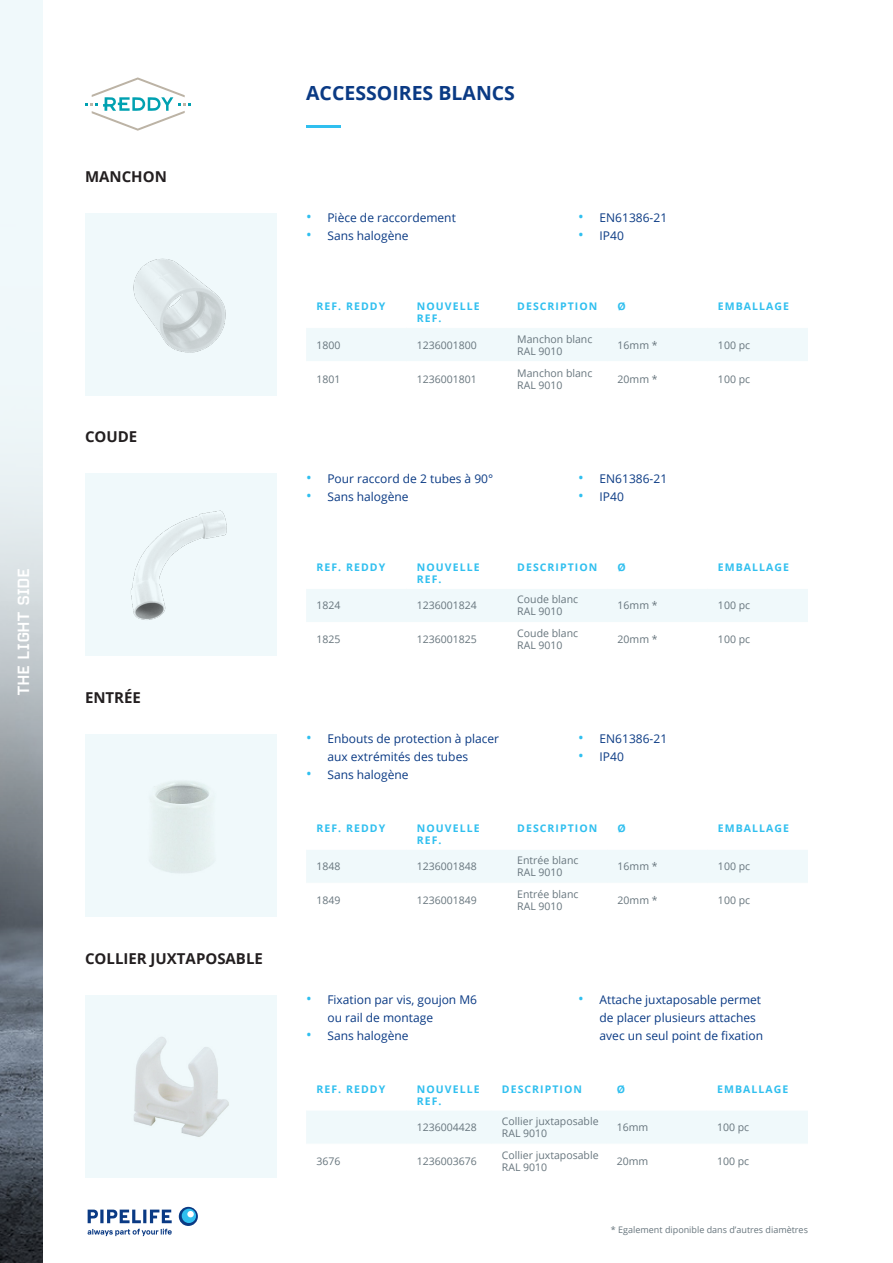
<style>
.page{position:relative;width:893px;height:1263px;background:#fff}
.page>*{position:absolute;margin:0;border:0;box-sizing:border-box;transform-origin:0 0}
.Basisalinea{font:700 19.5px "Open Sans";color:#0a3a84}
.Basisalinea-2{font:700 19.5px "Carbon";letter-spacing:-.05em;color:#fff}
.Basisalinea-3{font:700 15px "Open Sans";color:#231f20}
.t1{font:12px/18px "Open Sans";color:#0a3a84}
.Basisalinea-4{font:10.5px/12px "Open Sans";color:#67757d}
.Basisalinea-5{font:700 10.5px/12px "Open Sans";letter-spacing:.1em;color:#30bfef}
.Basisalinea-6{font:9px "Open Sans";color:#67757d}
.s1{font-size:15px;color:#30bfef}
</style>
<div class="page">
<hr style="left:306px;top:125px;width:34px;height:3px;background:#30bfef">
<div style="left:85px;top:213px;width:191px;height:182px;background:#f0f9fb"></div>
<img style="left:133px;top:258px;width:93px;height:95px">
<div style="left:85px;top:473px;width:191px;height:183px;background:#f0f9fb"></div>
<img style="left:131px;top:510px;width:96px;height:110px">
<div style="left:85px;top:734px;width:191px;height:183px;background:#f0f9fb"></div>
<img style="left:152px;top:781px;width:58px;height:92px">
<div style="left:85px;top:995px;width:191px;height:183px;background:#f0f9fb"></div>
<img style="left:134px;top:1037px;width:95px;height:100px">
<div style="left:306px;top:328px;width:502px;height:33px;background:#f0f9fb"></div>
<div style="left:306px;top:589px;width:502px;height:33px;background:#f0f9fb"></div>
<div style="left:306px;top:850px;width:502px;height:33px;background:#f0f9fb"></div>
<div style="left:306px;top:1111px;width:502px;height:33px;background:#f0f9fb"></div>
<svg style="left:85px;top:77px;width:106px;height:54px"></svg>
<img style="left:0;top:0;width:43px;height:1263px">
<svg style="left:88px;top:1207px;width:110px;height:29px"></svg>
<div style="left:182px;top:1209px;width:14px;height:14px;background:#30bfef;border-radius:50%"></div>
<div style="left:187px;top:1211px;width:7px;height:6px;background:#fff;border-radius:50%"></div>
<p class="Basisalinea-2" style="left:13px;top:696px;width:130px;rotate:-90deg">THE LIGHT SIDE</p>
<p class="Basisalinea-3" style="left:85px;top:166px;width:83px">MANCHON</p>
<p class="Basisalinea-3" style="left:85px;top:426px;width:54px">COUDE</p>
<p class="Basisalinea-3" style="left:85px;top:687px;width:57px">ENTRÉE</p>
<p class="Basisalinea-3" style="left:85px;top:948px;width:179px">COLLIER JUXTAPOSABLE</p>
<p class="Basisalinea" style="left:306px;top:79px;width:210px">ACCESSOIRES BLANCS</p>
<p class="t1" style="left:306px;top:208px;width:151px"><span class="s1">•</span> Pièce de raccordement</p>
<p class="t1" style="left:306px;top:226px;width:104px"><span class="s1">•</span> Sans halogène</p>
<p class="t1" style="left:578px;top:208px;width:90px"><span class="s1">•</span> EN61386-21</p>
<p class="t1" style="left:578px;top:226px;width:47px"><span class="s1">•</span> IP40</p>
<p class="Basisalinea-5" style="left:317px;top:300px;width:70px">REF. REDDY</p>
<p class="Basisalinea-5" style="left:417px;top:300px;width:64px">NOUVELLE<br>REF.</p>
<p class="Basisalinea-5" style="left:517px;top:300px;width:82px">DESCRIPTION</p>
<p class="Basisalinea-5" style="left:618px;top:300px;width:10px">Ø</p>
<p class="Basisalinea-5" style="left:718px;top:300px;width:73px">EMBALLAGE</p>
<p class="Basisalinea-4" style="left:317px;top:339px;width:26px">1800</p>
<p class="Basisalinea-4" style="left:417px;top:339px;width:62px">1236001800</p>
<p class="Basisalinea-4" style="left:517px;top:333px;width:77px">Manchon blanc<br>RAL 9010</p>
<p class="Basisalinea-4" style="left:618px;top:339px;width:42px">16mm *</p>
<p class="Basisalinea-4" style="left:718px;top:339px;width:34px">100 pc</p>
<p class="Basisalinea-4" style="left:317px;top:373px;width:26px">1801</p>
<p class="Basisalinea-4" style="left:417px;top:373px;width:62px">1236001801</p>
<p class="Basisalinea-4" style="left:517px;top:367px;width:77px">Manchon blanc<br>RAL 9010</p>
<p class="Basisalinea-4" style="left:618px;top:373px;width:42px">20mm *</p>
<p class="Basisalinea-4" style="left:718px;top:373px;width:34px">100 pc</p>
<p class="t1" style="left:306px;top:469px;width:189px"><span class="s1">•</span> Pour raccord de 2 tubes à 90°</p>
<p class="t1" style="left:306px;top:487px;width:104px"><span class="s1">•</span> Sans halogène</p>
<p class="t1" style="left:578px;top:469px;width:90px"><span class="s1">•</span> EN61386-21</p>
<p class="t1" style="left:578px;top:487px;width:47px"><span class="s1">•</span> IP40</p>
<p class="Basisalinea-5" style="left:317px;top:561px;width:70px">REF. REDDY</p>
<p class="Basisalinea-5" style="left:417px;top:561px;width:64px">NOUVELLE<br>REF.</p>
<p class="Basisalinea-5" style="left:517px;top:561px;width:82px">DESCRIPTION</p>
<p class="Basisalinea-5" style="left:618px;top:561px;width:10px">Ø</p>
<p class="Basisalinea-5" style="left:718px;top:561px;width:73px">EMBALLAGE</p>
<p class="Basisalinea-4" style="left:317px;top:599px;width:26px">1824</p>
<p class="Basisalinea-4" style="left:417px;top:599px;width:62px">1236001824</p>
<p class="Basisalinea-4" style="left:517px;top:593px;width:62px">Coude blanc<br>RAL 9010</p>
<p class="Basisalinea-4" style="left:618px;top:599px;width:42px">16mm *</p>
<p class="Basisalinea-4" style="left:718px;top:599px;width:34px">100 pc</p>
<p class="Basisalinea-4" style="left:317px;top:633px;width:26px">1825</p>
<p class="Basisalinea-4" style="left:417px;top:633px;width:62px">1236001825</p>
<p class="Basisalinea-4" style="left:517px;top:627px;width:62px">Coude blanc<br>RAL 9010</p>
<p class="Basisalinea-4" style="left:618px;top:633px;width:42px">20mm *</p>
<p class="Basisalinea-4" style="left:718px;top:633px;width:34px">100 pc</p>
<p class="t1" style="left:327px;top:730px;width:173px;text-indent:-21px"><span class="s1">•</span> Enbouts de protection à placer aux extrémités des tubes</p>
<p class="t1" style="left:306px;top:766px;width:104px"><span class="s1">•</span> Sans halogène</p>
<p class="t1" style="left:578px;top:730px;width:90px"><span class="s1">•</span> EN61386-21</p>
<p class="t1" style="left:578px;top:748px;width:47px"><span class="s1">•</span> IP40</p>
<p class="Basisalinea-5" style="left:317px;top:822px;width:70px">REF. REDDY</p>
<p class="Basisalinea-5" style="left:417px;top:822px;width:64px">NOUVELLE<br>REF.</p>
<p class="Basisalinea-5" style="left:517px;top:822px;width:82px">DESCRIPTION</p>
<p class="Basisalinea-5" style="left:618px;top:822px;width:10px">Ø</p>
<p class="Basisalinea-5" style="left:718px;top:822px;width:73px">EMBALLAGE</p>
<p class="Basisalinea-4" style="left:317px;top:860px;width:26px">1848</p>
<p class="Basisalinea-4" style="left:417px;top:860px;width:62px">1236001848</p>
<p class="Basisalinea-4" style="left:517px;top:854px;width:63px">Entrée blanc<br>RAL 9010</p>
<p class="Basisalinea-4" style="left:618px;top:860px;width:42px">16mm *</p>
<p class="Basisalinea-4" style="left:718px;top:860px;width:34px">100 pc</p>
<p class="Basisalinea-4" style="left:317px;top:894px;width:26px">1849</p>
<p class="Basisalinea-4" style="left:417px;top:894px;width:62px">1236001849</p>
<p class="Basisalinea-4" style="left:517px;top:888px;width:63px">Entrée blanc<br>RAL 9010</p>
<p class="Basisalinea-4" style="left:618px;top:894px;width:42px">20mm *</p>
<p class="Basisalinea-4" style="left:718px;top:894px;width:34px">100 pc</p>
<p class="t1" style="left:327px;top:990px;width:151px;text-indent:-21px"><span class="s1">•</span> Fixation par vis, goujon M6 ou rail de montage</p>
<p class="t1" style="left:306px;top:1026px;width:104px"><span class="s1">•</span> Sans halogène</p>
<p class="t1" style="left:600px;top:990px;width:165px;text-indent:-21px"><span class="s1">•</span> Attache juxtaposable permet de placer plusieurs attaches avec un seul point de fixation</p>
<p class="Basisalinea-5" style="left:317px;top:1083px;width:70px">REF. REDDY</p>
<p class="Basisalinea-5" style="left:417px;top:1083px;width:64px">NOUVELLE<br>REF.</p>
<p class="Basisalinea-5" style="left:502px;top:1083px;width:82px">DESCRIPTION</p>
<p class="Basisalinea-5" style="left:617px;top:1083px;width:10px">Ø</p>
<p class="Basisalinea-5" style="left:717px;top:1083px;width:73px">EMBALLAGE</p>
<p class="Basisalinea-4" style="left:417px;top:1121px;width:62px">1236004428</p>
<p class="Basisalinea-4" style="left:502px;top:1115px;width:98px">Collier juxtaposable<br>RAL 9010</p>
<p class="Basisalinea-4" style="left:617px;top:1121px;width:33px">16mm</p>
<p class="Basisalinea-4" style="left:717px;top:1121px;width:34px">100 pc</p>
<p class="Basisalinea-4" style="left:317px;top:1155px;width:26px">3676</p>
<p class="Basisalinea-4" style="left:417px;top:1155px;width:62px">1236003676</p>
<p class="Basisalinea-4" style="left:502px;top:1149px;width:98px">Collier juxtaposable<br>RAL 9010</p>
<p class="Basisalinea-4" style="left:617px;top:1155px;width:33px">20mm</p>
<p class="Basisalinea-4" style="left:717px;top:1155px;width:34px">100 pc</p>
<p class="Basisalinea-6" style="left:611px;top:1223px;width:198px">* Egalement diponible dans d’autres diamètres</p>
</div>
